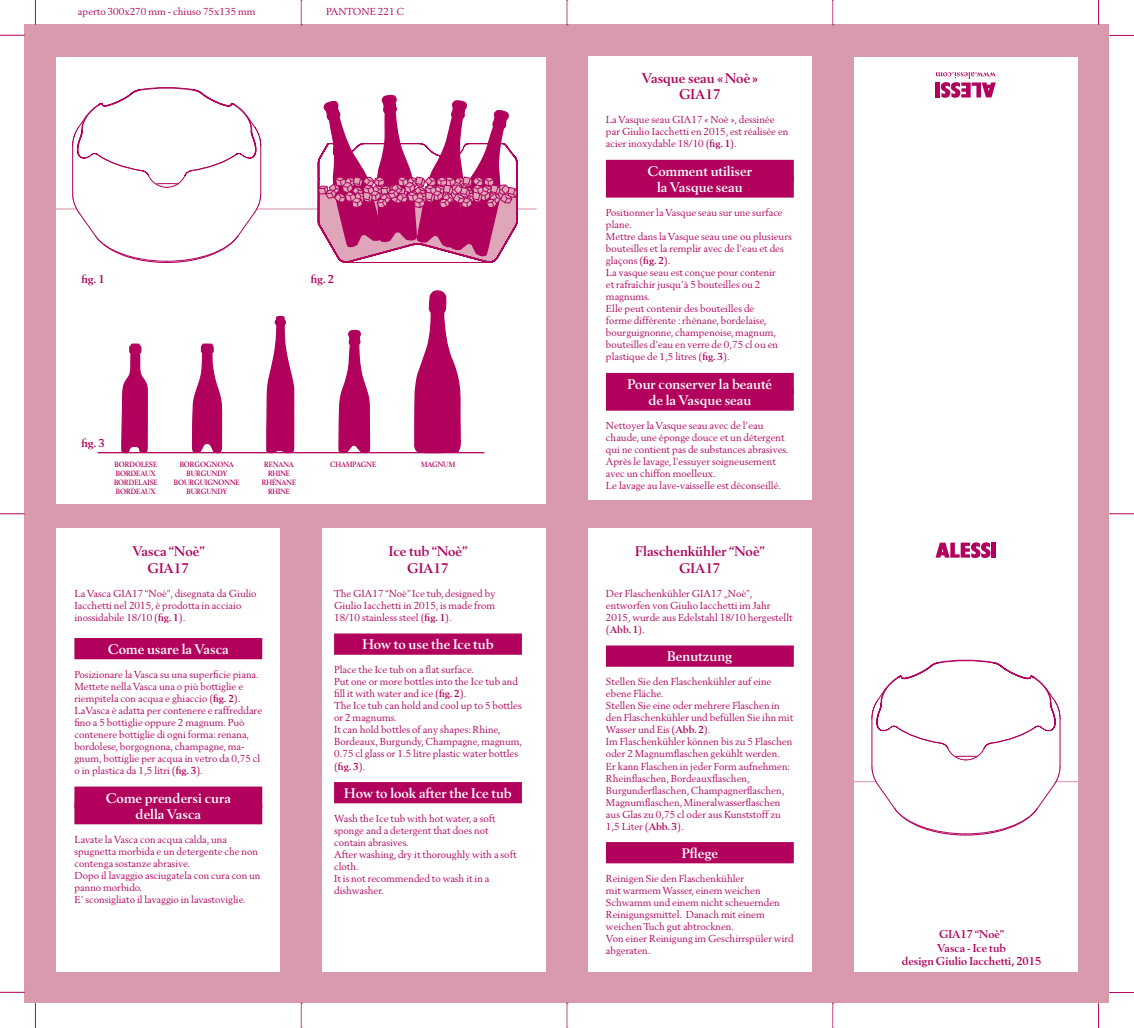
<style>
.page{position:relative;width:1134px;height:1028px;background:#fff}
.page>*{position:absolute;margin:0;border:0;box-sizing:border-box;transform-origin:0 0}
.t1{font:700 13.75px/16.5px "Berling";color:#fff;text-align:center}
.t2{font:700 13.75px/16.5px "Berling";color:#b1015c;text-align:center}
.t3{font:700 11.25px/13.5px "Berling";color:#b1015c;text-align:center}
.t4{font:10px/12px "Berling";color:#b1015c}
.t5{font:700 7.5px/9px "Berling";color:#b1015c;text-align:center;scale:.9 1}
.s1{font-weight:700}
</style>
<div class="page">
<div style="left:25px;top:25px;width:1084px;height:978px;background:#da9aae"></div>
<div style="left:854px;top:468px;width:223px;height:503px;background:#fff"></div>
<div style="left:854px;top:57px;width:223px;height:446px;background:#fff"></div>
<div style="left:57px;top:57px;width:489px;height:446px;background:#fff"></div>
<hr style="left:257px;top:208px;width:62px;height:1px;background:#dfa5b8">
<svg style="left:192px;top:343px;width:31px;height:109px"></svg>
<svg style="left:121px;top:343px;width:27px;height:109px"></svg>
<svg style="left:266px;top:315px;width:29px;height:137px"></svg>
<hr style="left:98px;top:452px;width:386px;height:1px;background:#b1015c">
<svg style="left:57px;top:87px;width:204px;height:176px"></svg>
<svg style="left:317px;top:94px;width:220px;height:359px"></svg>
<svg style="left:854px;top:659px;width:223px;height:176px"></svg>
<div style="left:57px;top:528px;width:223px;height:443px;background:#fff"></div>
<div style="left:322px;top:528px;width:224px;height:443px;background:#fff"></div>
<div style="left:588px;top:57px;width:223px;height:443px;background:#fff"></div>
<div style="left:588px;top:528px;width:223px;height:443px;background:#fff"></div>
<svg style="left:1109px;top:35px;width:25px;height:1px"></svg>
<svg style="left:0;top:35px;width:25px;height:1px"></svg>
<svg style="left:0;top:513px;width:25px;height:1px"></svg>
<svg style="left:1109px;top:513px;width:25px;height:1px"></svg>
<svg style="left:1098px;top:0;width:1px;height:25px"></svg>
<svg style="left:832px;top:0;width:2px;height:26px"></svg>
<svg style="left:567px;top:0;width:1px;height:26px"></svg>
<svg style="left:301px;top:0;width:1px;height:26px"></svg>
<svg style="left:35px;top:0;width:1px;height:25px"></svg>
<svg style="left:1109px;top:992px;width:25px;height:1px"></svg>
<svg style="left:0;top:992px;width:25px;height:1px"></svg>
<svg style="left:1098px;top:1003px;width:1px;height:25px"></svg>
<svg style="left:832px;top:1003px;width:2px;height:25px"></svg>
<svg style="left:567px;top:1003px;width:1px;height:25px"></svg>
<svg style="left:301px;top:1003px;width:1px;height:25px"></svg>
<svg style="left:35px;top:1003px;width:1px;height:25px"></svg>
<svg style="left:935px;top:72px;width:61px;height:26px"></svg>
<div style="left:935px;top:82px;width:5px;height:15px;background:#b1015c"></div>
<div style="left:74px;top:638px;width:188px;height:21px;background:#b1015c"></div>
<div style="left:74px;top:786px;width:188px;height:21px;background:#b1015c"></div>
<div style="left:74px;top:803px;width:188px;height:21px;background:#b1015c"></div>
<div style="left:334px;top:633px;width:188px;height:21px;background:#b1015c"></div>
<div style="left:334px;top:782px;width:188px;height:21px;background:#b1015c"></div>
<div style="left:606px;top:645px;width:188px;height:21px;background:#b1015c"></div>
<div style="left:606px;top:842px;width:188px;height:21px;background:#b1015c"></div>
<div style="left:606px;top:160px;width:188px;height:21px;background:#b1015c"></div>
<div style="left:606px;top:176px;width:188px;height:22px;background:#b1015c"></div>
<div style="left:606px;top:373px;width:188px;height:21px;background:#b1015c"></div>
<div style="left:606px;top:389px;width:188px;height:22px;background:#b1015c"></div>
<svg style="left:935px;top:542px;width:56px;height:16px"></svg>
<div style="left:991px;top:542px;width:5px;height:15px;background:#b1015c"></div>
<p class="t4" style="left:78px;top:5px;width:179px">aperto 300x270 mm - chiuso 75x135 mm</p>
<p class="t4" style="left:326px;top:5px;width:80px">PANTONE 221 C</p>
<p class="t3" style="left:81px;top:272px;width:25px">fig. 1</p>
<p class="t3" style="left:311px;top:272px;width:25px">fig. 2</p>
<p class="t3" style="left:81px;top:436px;width:25px">fig. 3</p>
<p class="t5" style="left:114px;top:459px;width:50px;text-align:left">BORDOLESE<br>BORDEAUX<br>BORDELAISE<br>BORDEAUX</p>
<p class="t5" style="left:174px;top:459px;width:75px">BORGOGNONA<br>BURGUNDY<br>BOURGUIGNONNE<br>BURGUNDY</p>
<p class="t5" style="left:262px;top:459px;width:40px">RENANA<br>RHINE<br>RHÉNANE<br>RHINE</p>
<p class="t5" style="left:330px;top:459px;width:53px">CHAMPAGNE</p>
<p class="t5" style="left:421px;top:459px;width:39px">MAGNUM</p>
<h1 class="t2" style="left:132px;top:543px;width:74px">Vasca “Noè”<br>GIA17</h1>
<p class="t4" style="left:74px;top:587px;width:184px">La Vasca GIA17 “Noè”, disegnata da Giulio<br>Iacchetti nel 2015, è prodotta in acciaio inossidabile 18/10 (<span class="s1">fig. 1</span>).</p>
<h1 class="t1" style="left:108px;top:641px;width:122px">Come usare la Vasca</h1>
<p class="t4" style="left:74px;top:668px;width:189px">Posizionare la Vasca su una superficie piana.<br>Mettete nella Vasca una o più bottiglie e riempitela con acqua e ghiaccio (<span class="s1">fig. 2</span>).<br>LaVasca è adatta per contenere e raffreddare fino a 5 bottiglie oppure 2 magnum. Può contenere bottiglie di ogni forma: renana, bordolese, borgognona, champagne, ma&shy;gnum, bottiglie per acqua in vetro da 0,75 cl o in plastica da 1,5 litri (<span class="s1">fig. 3</span>).</p>
<h1 class="t1" style="left:106px;top:789px;width:127px">Come prendersi cura della Vasca</h1>
<p class="t4" style="left:74px;top:833px;width:188px">Lavate la Vasca con acqua calda, una spugnetta morbida e un detergente che non contenga sostanze abrasive.<br>Dopo il lavaggio asciugatela con cura con un panno morbido.<br>E’ sconsigliato il lavaggio in lavastoviglie.</p>
<h1 class="t2" style="left:389px;top:543px;width:80px">Ice tub “Noè”<br>GIA17</h1>
<p class="t4" style="left:334px;top:587px;width:163px;text-align:justify">The GIA17 “Noè” Ice tub, designed by Giulio Iacchetti in 2015, is made from 18/10 stainless steel (<span class="s1">fig. 1</span>).</p>
<h1 class="t1" style="left:362px;top:636px;width:133px">How to use the Ice tub</h1>
<p class="t4" style="left:334px;top:664px;width:190px">Place the Ice tub on a flat surface.<br>Put one or more bottles into the Ice tub and fill it with water and ice (<span class="s1">fig. 2</span>).<br>The Ice tub can hold and cool up to 5 bottles or 2 magnums.<br>It can hold bottles of any shapes: Rhine, Bordeaux, Burgundy, Champagne, magnum, 0.75 cl glass or 1.5 litre plastic water bottles (<span class="s1">fig. 3</span>).</p>
<h1 class="t1" style="left:344px;top:785px;width:169px">How to look after the Ice tub</h1>
<p class="t4" style="left:334px;top:812px;width:184px">Wash the Ice tub with hot water, a soft sponge and a detergent that does not contain abrasives.<br>After washing, dry it thoroughly with a soft cloth.<br>It is not recommended to wash it in a dishwasher.</p>
<h1 class="t2" style="left:642px;top:70px;width:117px">Vasque seau «Noè »<br>GIA17</h1>
<p class="t4" style="left:606px;top:114px;width:184px">La Vasque seau GIA17 « Noè », dessinée par Giulio Iacchetti en 2015, est réalisée en acier inoxydable 18/10 (<span class="s1">fig. 1</span>).</p>
<h1 class="t1" style="left:648px;top:163px;width:106px">Comment utiliser la Vasque seau</h1>
<p class="t4" style="left:606px;top:207px;width:187px">Positionner la Vasque seau sur une surface plane.<br>Mettre dans la Vasque seau une ou plusieurs bouteilles et la remplir avec de l’eau et des glaçons (<span class="s1">fig. 2</span>).<br>La vasque seau est conçue pour contenir<br>et rafraîchir jusqu’à 5 bouteilles ou 2 magnums.<br>Elle peut contenir des bouteilles de<br>forme différente : rhénane, bordelaise, bourguignonne, champenoise, magnum, bouteilles d’eau en verre de 0,75 cl ou en plastique de 1,5 litres (<span class="s1">fig. 3</span>).</p>
<h1 class="t1" style="left:628px;top:376px;width:146px">Pour conserver la beauté de la Vasque seau</h1>
<p class="t4" style="left:606px;top:420px;width:184px">Nettoyer la Vasque seau avec de l’eau chaude, une éponge douce et un détergent qui ne contient pas de substances abrasives.<br>Après le lavage, l’essuyer soigneusement avec un chiffon moelleux.<br>Le lavage au lave-vaisselle est déconseillé.</p>
<h1 class="t2" style="left:635px;top:543px;width:131px">Flaschenkühler “Noè”<br>GIA17</h1>
<p class="t4" style="left:606px;top:587px;width:188px">Der Flaschenkühler GIA17 „Noè”, entworfen von Giulio Iacchetti im Jahr<br>2015, wurde aus Edelstahl 18/10 hergestellt (<span class="s1">Abb. 1</span>).</p>
<h1 class="t1" style="left:667px;top:648px;width:67px">Benutzung</h1>
<p class="t4" style="left:606px;top:676px;width:189px">Stellen Sie den Flaschenkühler auf eine ebene Fläche.<br>Stellen Sie eine oder mehrere Flaschen in den Flaschenkühler und befüllen Sie ihn mit Wasser und Eis (<span class="s1">Abb. 2</span>).<br>Im Flaschenkühler können bis zu 5 Flaschen oder 2 Magnumflaschen gekühlt werden.<br>Er kann Flaschen in jeder Form aufnehmen:<br>Rheinflaschen, Bordeauxflaschen, Burgunderflaschen, Champagnerflaschen, Magnumflaschen, Mineralwasserflaschen aus Glas zu 0,75 cl oder aus Kunststoff zu 1,5 Liter (<span class="s1">Abb. 3</span>).</p>
<h1 class="t1" style="left:682px;top:845px;width:38px">Pflege</h1>
<p class="t4" style="left:606px;top:872px;width:189px">Reinigen Sie den Flaschenkühler<br>mit warmem Wasser, einem weichen<br>Schwamm und einem nicht scheuernden<br>Reinigungsmittel. Danach mit einem weichen Tuch gut abtrocknen.<br>Von einer Reinigung im Geschirrspüler wird abgeraten.</p>
<p class="t3" style="left:902px;top:927px;width:141px">GIA17 “Noè”<br>Vasca - Ice tub<br>design Giulio Iacchetti, 2015</p>
</div>
